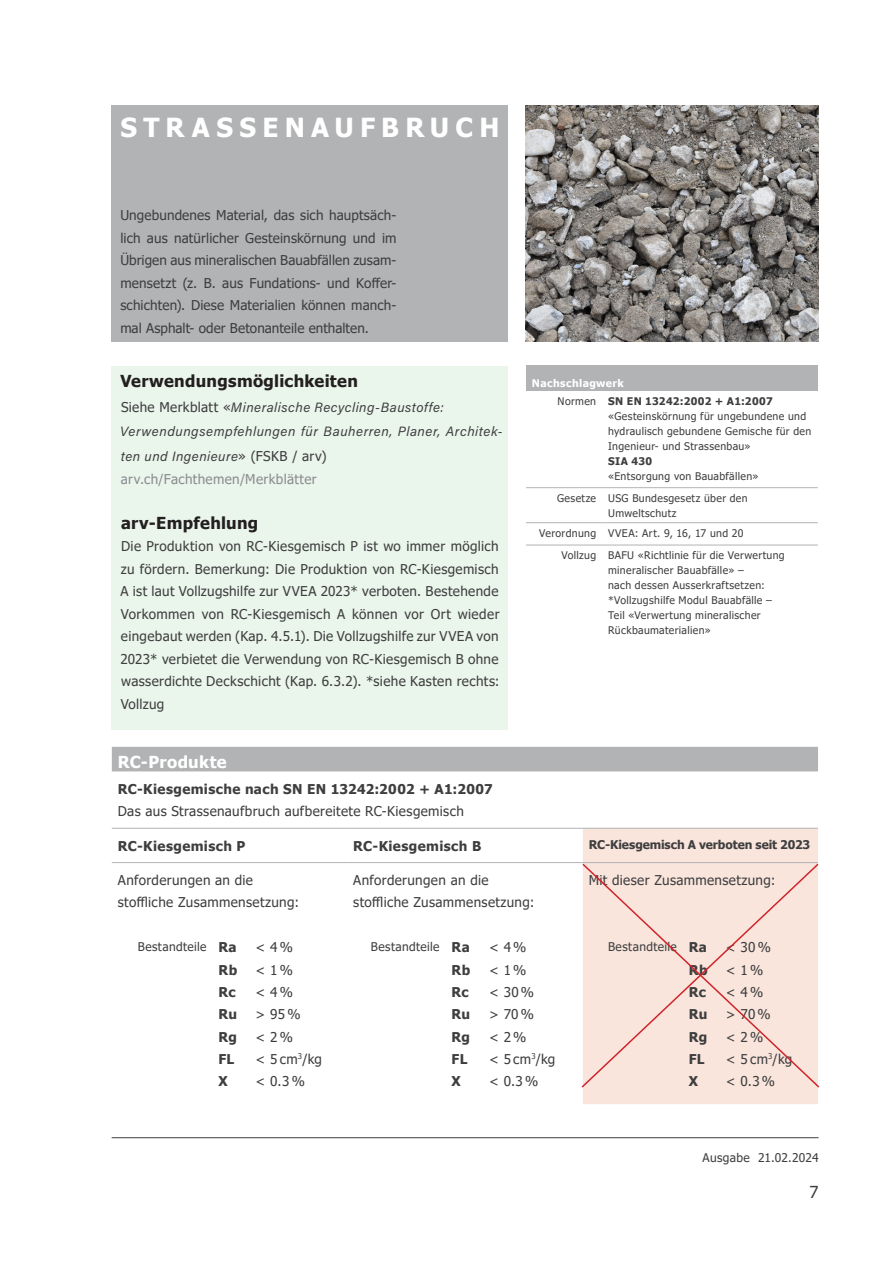
<style>
.page{position:relative;width:893px;height:1263px;background:#fff}
.page>*{position:absolute;margin:0;border:0;box-sizing:border-box;transform-origin:0 0}
.Profiltitel{font:700 26.25px "Tahoma";letter-spacing:.235em;color:#fff}
.Tabellenschrift_Titel_schwarz{font:700 16.5px "Tahoma";letter-spacing:.02em;color:#231f20}
.Tabellenschrift_Titel{font:700 16.5px "Tahoma";letter-spacing:.02em;color:#fff}
.t1{font:16.5px "Tahoma";color:#3e3e3f}
.Tabellenschrift{font:13.5px/22.5px "Tahoma";letter-spacing:.025em;color:#3e3e3f;text-align:justify}
.Tabellenschrift-2{font:13.5px/24.8px "Acumin Variable Concept";letter-spacing:.035em;color:#3e3e3f}
.Absenderadresse{font:13.5px "Tahoma";letter-spacing:.01em;color:#3e3e3f}
.Tabellenschrift-3{font:700 13.5px "Tahoma";letter-spacing:.03em;color:#3e3e3f}
.Absenderadresse-2{font:700 13.5px "Tahoma";letter-spacing:.02em;color:#3e3e3f}
.Tabellenschrift-4{font:13.5px "Tahoma";letter-spacing:.025em;color:#8b8d90}
.Tabellenschrift-5{font:12px "Tahoma";letter-spacing:.03em;color:#3e3e3f}
.Tabellenschrift-6{font:700 12px "Tahoma";letter-spacing:-.005em;color:#3e3e3f}
.Tabellenschrift_klein{font:10.5px/15px "Tahoma";letter-spacing:.035em;color:#3e3e3f}
.Tabellenschrift_klein-2{font:700 10.5px "Tahoma";letter-spacing:.035em;color:#3e3e3f}
.Tabellenschrift_klein_Titel{font:700 10.5px "Tahoma";letter-spacing:.035em;color:#fff}
.s1{font-family:"Tahoma"}
</style>
<div class="page">
<hr style="left:112px;top:1137px;width:707px;height:1px;background:#3e3e3f">
<div style="left:112px;top:105px;width:396px;height:236px;background:#b1b3b4"></div>
<img style="left:526px;top:105px;width:293px;height:236px">
<div style="left:112px;top:366px;width:396px;height:363px;background:#eaf5ec"></div>
<div style="left:526px;top:366px;width:292px;height:25px;background:#b1b3b4"></div>
<hr style="left:526px;top:487px;width:76px;height:1px;background:#b1b3b4">
<hr style="left:602px;top:487px;width:216px;height:1px;background:#b1b3b4">
<hr style="left:526px;top:522px;width:76px;height:1px;background:#b1b3b4">
<hr style="left:602px;top:522px;width:216px;height:1px;background:#b1b3b4">
<hr style="left:526px;top:545px;width:76px;height:1px;background:#b1b3b4">
<hr style="left:602px;top:545px;width:216px;height:1px;background:#b1b3b4">
<div style="left:112px;top:747px;width:706px;height:24px;background:#b1b3b4"></div>
<div style="left:583px;top:829px;width:235px;height:275px;background:#f9e5dc"></div>
<hr style="left:112px;top:828px;width:235px;height:1px;background:#b1b3b4">
<hr style="left:347px;top:828px;width:236px;height:1px;background:#b1b3b4">
<hr style="left:583px;top:828px;width:235px;height:1px;background:#b1b3b4">
<hr style="left:112px;top:862px;width:235px;height:1px;background:#b1b3b4">
<hr style="left:347px;top:862px;width:236px;height:1px;background:#b1b3b4">
<div style="left:581px;top:862px;width:239px;height:227px;background:#f9e5dc"></div>
<p class="Profiltitel" style="left:120px;top:109px;width:381px">STRASSENAUFBRUCH</p>
<p class="Tabellenschrift" style="left:120px;top:205px;width:278px">Ungebundenes Material, das sich hauptsäch&shy;lich aus natürlicher Gesteinskörnung und im Übrigen aus mineralischen Bauabfällen zusam&shy;mensetzt (z. B. aus Fundations- und Koffer&shy;schichten). Diese Materialien können manch&shy;mal Asphalt- oder Betonanteile enthalten.</p>
<p class="Tabellenschrift_Titel_schwarz" style="left:120px;top:369px;width:239px">Verwendungsmöglichkeiten</p>
<p class="Tabellenschrift-2" style="left:121px;top:394px;width:324px"><span class="s1">Siehe Merkblatt «</span>Mineralische Recycling-Baustoffe:</p>
<p class="Tabellenschrift-2" style="left:120px;top:419px;width:384px">Verwendungsempfehlungen für Bauherren, Planer, Architek&shy;ten und Ingenieure<span class="s1">» (FSKB / arv)</span></p>
<p class="Tabellenschrift-4" style="left:121px;top:470px;width:197px">arv.ch/Fachthemen/Merkblätter</p>
<p class="Tabellenschrift_Titel_schwarz" style="left:121px;top:511px;width:139px">arv-Empfehlung</p>
<p class="Tabellenschrift" style="left:120px;top:536px;width:381px">Die Produktion von RC-Kiesgemisch P ist wo immer möglich zu fördern. Bemerkung: Die Produktion von RC-Kiesgemisch A ist laut Vollzugshilfe zur VVEA 2023* verboten. Bestehende Vorkommen von RC-Kiesgemisch A können vor Ort wieder eingebaut werden (Kap. 4.5.1). Die Vollzugshilfe zur VVEA von 2023* verbietet die Verwendung von RC-Kiesgemisch B ohne wasserdichte Deckschicht (Kap. 6.3.2). *siehe Kasten rechts:<br>Vollzug</p>
<p class="Tabellenschrift_klein_Titel" style="left:532px;top:375px;width:93px">Nachschlagwerk</p>
<p class="Tabellenschrift_klein" style="left:558px;top:394px;width:40px">Normen</p>
<p class="Tabellenschrift_klein-2" style="left:608px;top:394px;width:166px">SN EN 13242:2002 + A1:2007</p>
<p class="Tabellenschrift_klein" style="left:608px;top:409px;width:205px">«Gesteinskörnung für ungebundene und hydraulisch gebundene Gemische für den<br>Ingenieur- und Strassenbau»</p>
<p class="Tabellenschrift_klein-2" style="left:608px;top:454px;width:46px">SIA 430</p>
<p class="Tabellenschrift_klein" style="left:608px;top:469px;width:152px">«Entsorgung von Bauabfällen»</p>
<p class="Tabellenschrift_klein" style="left:557px;top:491px;width:40px">Gesetze</p>
<p class="Tabellenschrift_klein" style="left:608px;top:491px;width:141px">USG Bundesgesetz über den<br>Umweltschutz</p>
<p class="Tabellenschrift_klein" style="left:539px;top:526px;width:58px">Verordnung</p>
<p class="Tabellenschrift_klein" style="left:608px;top:526px;width:137px">VVEA: Art. 9, 16, 17 und 20</p>
<p class="Tabellenschrift_klein" style="left:562px;top:548px;width:36px">Vollzug</p>
<p class="Tabellenschrift_klein" style="left:608px;top:548px;width:178px">BAFU «Richtlinie für die Verwertung mineralischer Bauabfälle» –<br>nach dessen Ausserkraftsetzen:</p>
<p class="Tabellenschrift_klein" style="left:608px;top:593px;width:165px">*Vollzugshilfe Modul Bauabfälle –<br>Teil «Verwertung mineralischer<br>Rückbaumaterialien»</p>
<p class="Tabellenschrift_Titel" style="left:118px;top:750px;width:110px">RC-Produkte</p>
<p class="Tabellenschrift-3" style="left:118px;top:779px;width:376px">RC-Kiesgemische nach SN EN 13242:2002 + A1:2007</p>
<p class="Tabellenschrift" style="left:118px;top:801px;width:348px">Das aus Strassenaufbruch aufbereitete RC-Kiesgemisch</p>
<p class="Tabellenschrift-3" style="left:118px;top:836px;width:129px">RC-Kiesgemisch P</p>
<p class="Tabellenschrift-3" style="left:353px;top:836px;width:130px">RC-Kiesgemisch B</p>
<p class="Tabellenschrift-6" style="left:589px;top:837px;width:223px">RC-Kiesgemisch A verboten seit 2023</p>
<p class="Tabellenschrift" style="left:118px;top:869px;width:137px">Anforderungen an die</p>
<p class="Tabellenschrift" style="left:118px;top:892px;width:183px">stoffliche Zusammensetzung:</p>
<p class="Tabellenschrift-5" style="left:138px;top:939px;width:70px">Bestandteile</p>
<p class="Absenderadresse-2" style="left:218px;top:938px;width:20px">Ra</p>
<p class="Absenderadresse" style="left:256px;top:938px;width:39px">&lt; 4%</p>
<p class="Absenderadresse-2" style="left:218px;top:960px;width:20px">Rb</p>
<p class="Absenderadresse" style="left:256px;top:960px;width:39px">&lt; 1%</p>
<p class="Absenderadresse-2" style="left:218px;top:982px;width:19px">Rc</p>
<p class="Absenderadresse" style="left:256px;top:983px;width:39px">&lt; 4%</p>
<p class="Absenderadresse-2" style="left:218px;top:1005px;width:20px">Ru</p>
<p class="Absenderadresse" style="left:256px;top:1005px;width:46px">&gt; 95%</p>
<p class="Absenderadresse-2" style="left:218px;top:1027px;width:20px">Rg</p>
<p class="Absenderadresse" style="left:256px;top:1027px;width:39px">&lt; 2%</p>
<p class="Absenderadresse-2" style="left:218px;top:1049px;width:17px">FL</p>
<p class="Absenderadresse" style="left:256px;top:1050px;width:68px">&lt; 5 cm<sup>3</sup>/kg</p>
<p class="Absenderadresse-2" style="left:218px;top:1072px;width:11px">X</p>
<p class="Absenderadresse" style="left:256px;top:1072px;width:51px">&lt; 0.3 %</p>
<p class="Tabellenschrift" style="left:589px;top:869px;width:188px">Mit dieser Zusammensetzung:</p>
<p class="Tabellenschrift" style="left:353px;top:869px;width:137px">Anforderungen an die</p>
<p class="Tabellenschrift" style="left:353px;top:892px;width:183px">stoffliche Zusammensetzung:</p>
<p class="Tabellenschrift-5" style="left:371px;top:939px;width:70px">Bestandteile</p>
<p class="Absenderadresse-2" style="left:451px;top:938px;width:20px">Ra</p>
<p class="Absenderadresse" style="left:489px;top:938px;width:39px">&lt; 4%</p>
<p class="Absenderadresse-2" style="left:451px;top:960px;width:20px">Rb</p>
<p class="Absenderadresse" style="left:489px;top:960px;width:39px">&lt; 1%</p>
<p class="Absenderadresse-2" style="left:451px;top:982px;width:19px">Rc</p>
<p class="Absenderadresse" style="left:489px;top:983px;width:47px">&lt; 30%</p>
<p class="Absenderadresse-2" style="left:451px;top:1005px;width:20px">Ru</p>
<p class="Absenderadresse" style="left:489px;top:1005px;width:46px">&gt; 70%</p>
<p class="Absenderadresse-2" style="left:451px;top:1027px;width:20px">Rg</p>
<p class="Absenderadresse" style="left:489px;top:1027px;width:39px">&lt; 2%</p>
<p class="Absenderadresse-2" style="left:451px;top:1049px;width:17px">FL</p>
<p class="Absenderadresse" style="left:489px;top:1050px;width:68px">&lt; 5 cm<sup>3</sup>/kg</p>
<p class="Absenderadresse-2" style="left:451px;top:1072px;width:11px">X</p>
<p class="Absenderadresse" style="left:489px;top:1072px;width:51px">&lt; 0.3 %</p>
<p class="Tabellenschrift-5" style="left:608px;top:939px;width:70px">Bestandteile</p>
<p class="Absenderadresse-2" style="left:689px;top:938px;width:20px">Ra</p>
<p class="Absenderadresse" style="left:726px;top:938px;width:47px">&lt; 30%</p>
<p class="Absenderadresse-2" style="left:689px;top:960px;width:20px">Rb</p>
<p class="Absenderadresse" style="left:726px;top:960px;width:39px">&lt; 1%</p>
<p class="Absenderadresse-2" style="left:689px;top:982px;width:19px">Rc</p>
<p class="Absenderadresse" style="left:726px;top:983px;width:39px">&lt; 4%</p>
<p class="Absenderadresse-2" style="left:689px;top:1005px;width:20px">Ru</p>
<p class="Absenderadresse" style="left:726px;top:1005px;width:46px">&gt; 70%</p>
<p class="Absenderadresse-2" style="left:689px;top:1027px;width:20px">Rg</p>
<p class="Absenderadresse" style="left:726px;top:1027px;width:39px">&lt; 2%</p>
<p class="Absenderadresse-2" style="left:689px;top:1049px;width:17px">FL</p>
<p class="Absenderadresse" style="left:726px;top:1050px;width:68px">&lt; 5 cm<sup>3</sup>/kg</p>
<p class="Absenderadresse-2" style="left:689px;top:1072px;width:11px">X</p>
<p class="Absenderadresse" style="left:726px;top:1072px;width:51px">&lt; 0.3 %</p>
<p class="Tabellenschrift-5" style="left:703px;top:1150px;width:117px">Ausgabe 21.02.2024</p>
<p class="t1" style="left:809px;top:1181px;width:11px">7</p>
</div>
